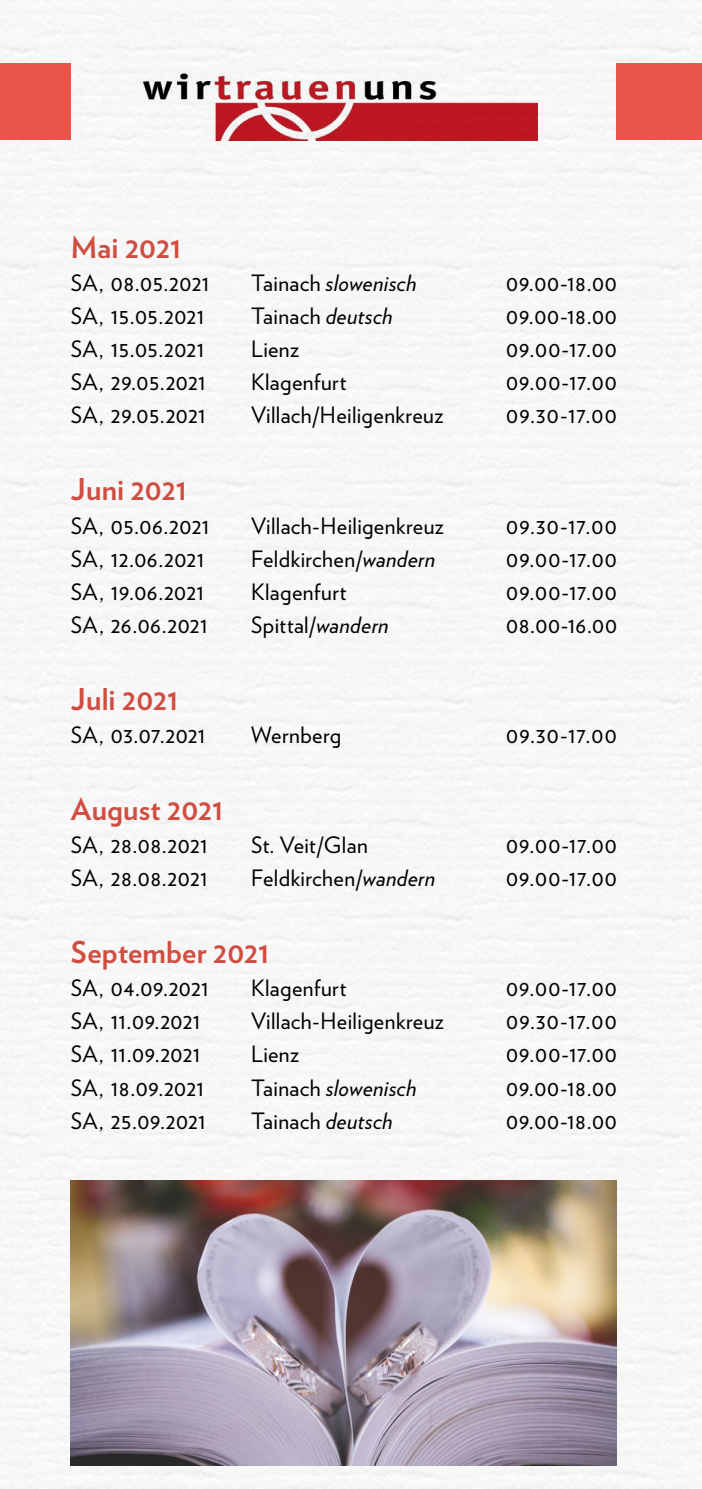
<style>
.page{position:relative;width:702px;height:1489px;background:#fff}
.page>*{position:absolute;margin:0;border:0;box-sizing:border-box;transform-origin:0 0}
.t1{font:700 30px "Verlag";letter-spacing:.005em;color:#d04d41}
.t2{font:22.5px "Verlag";letter-spacing:.02em;color:#000}
.t3{font:italic 22.5px "Verlag";letter-spacing:.01em;color:#000}
.s1{font-style:normal}
.s2{font-style:italic}
</style>
<div class="page">
<img style="left:1px;top:0;width:701px;height:1488px">
<div style="left:617px;top:64px;width:85px;height:76px;background:#ea5549"></div>
<div style="left:1px;top:64px;width:70px;height:76px;background:#ea5549"></div>
<div style="left:71px;top:64px;width:546px;height:76px;background:#f7f7f7"></div>
<img style="left:131px;top:69px;width:406px;height:71px">
<img style="left:71px;top:1180px;width:546px;height:285px">
<h1 class="t1" style="left:71px;top:223px;width:112px">Mai 2021</h1>
<p class="t2" style="left:71px;top:266px;width:140px">SA, 08.05.2021</p>
<p class="t3" style="left:251px;top:266px;width:167px"><span class="s1">Tainach</span> slowenisch</p>
<p class="t2" style="left:506px;top:266px;width:112px">09.00-18.00</p>
<p class="t2" style="left:71px;top:299px;width:135px">SA, 15.05.2021</p>
<p class="t2" style="left:251px;top:299px;width:143px">Tainach <span class="s2">deutsch</span></p>
<p class="t2" style="left:506px;top:299px;width:112px">09.00-18.00</p>
<p class="t2" style="left:71px;top:332px;width:135px">SA, 15.05.2021</p>
<p class="t2" style="left:251px;top:332px;width:50px">Lienz</p>
<p class="t2" style="left:506px;top:332px;width:112px">09.00-17.00</p>
<p class="t2" style="left:71px;top:365px;width:136px">SA, 29.05.2021</p>
<p class="t2" style="left:251px;top:365px;width:97px">Klagenfurt</p>
<p class="t2" style="left:506px;top:365px;width:112px">09.00-17.00</p>
<p class="t2" style="left:71px;top:398px;width:136px">SA, 29.05.2021</p>
<p class="t2" style="left:251px;top:398px;width:194px">Villach/Heiligenkreuz</p>
<p class="t2" style="left:506px;top:398px;width:112px">09.30-17.00</p>
<h1 class="t1" style="left:71px;top:466px;width:118px">Juni 2021</h1>
<p class="t2" style="left:71px;top:508px;width:140px">SA, 05.06.2021</p>
<p class="t2" style="left:251px;top:508px;width:194px">Villach-Heiligenkreuz</p>
<p class="t2" style="left:506px;top:508px;width:112px">09.30-17.00</p>
<p class="t2" style="left:71px;top:541px;width:135px">SA, 12.06.2021</p>
<p class="t2" style="left:251px;top:541px;width:185px">Feldkirchen/<span class="s2">wandern</span></p>
<p class="t2" style="left:506px;top:541px;width:112px">09.00-17.00</p>
<p class="t2" style="left:71px;top:574px;width:135px">SA, 19.06.2021</p>
<p class="t2" style="left:251px;top:574px;width:97px">Klagenfurt</p>
<p class="t2" style="left:506px;top:574px;width:112px">09.00-17.00</p>
<p class="t2" style="left:71px;top:607px;width:138px">SA, 26.06.2021</p>
<p class="t2" style="left:251px;top:607px;width:139px">Spittal/<span class="s2">wandern</span></p>
<p class="t2" style="left:506px;top:607px;width:112px">08.00-16.00</p>
<h1 class="t1" style="left:71px;top:675px;width:109px">Juli 2021</h1>
<p class="t2" style="left:71px;top:718px;width:136px">SA, 03.07.2021</p>
<p class="t2" style="left:251px;top:718px;width:92px">Wernberg</p>
<p class="t2" style="left:506px;top:718px;width:112px">09.30-17.00</p>
<h1 class="t1" style="left:71px;top:785px;width:154px">August 2021</h1>
<p class="t2" style="left:71px;top:828px;width:138px">SA, 28.08.2021</p>
<p class="t2" style="left:251px;top:828px;width:118px">St. Veit/Glan</p>
<p class="t2" style="left:506px;top:828px;width:112px">09.00-17.00</p>
<p class="t2" style="left:71px;top:861px;width:138px">SA, 28.08.2021</p>
<p class="t2" style="left:251px;top:861px;width:185px">Feldkirchen/<span class="s2">wandern</span></p>
<p class="t2" style="left:506px;top:861px;width:112px">09.00-17.00</p>
<h1 class="t1" style="left:71px;top:928px;width:200px">September 2021</h1>
<p class="t2" style="left:71px;top:971px;width:139px">SA, 04.09.2021</p>
<p class="t2" style="left:251px;top:971px;width:97px">Klagenfurt</p>
<p class="t2" style="left:506px;top:971px;width:112px">09.00-17.00</p>
<p class="t2" style="left:71px;top:1004px;width:131px">SA, 11.09.2021</p>
<p class="t2" style="left:251px;top:1004px;width:194px">Villach-Heiligenkreuz</p>
<p class="t2" style="left:506px;top:1004px;width:112px">09.30-17.00</p>
<p class="t2" style="left:71px;top:1037px;width:131px">SA, 11.09.2021</p>
<p class="t2" style="left:251px;top:1037px;width:50px">Lienz</p>
<p class="t2" style="left:506px;top:1037px;width:112px">09.00-17.00</p>
<p class="t2" style="left:71px;top:1070px;width:135px">SA, 18.09.2021</p>
<p class="t3" style="left:251px;top:1070px;width:167px"><span class="s1">Tainach</span> slowenisch</p>
<p class="t2" style="left:506px;top:1070px;width:112px">09.00-18.00</p>
<p class="t2" style="left:71px;top:1103px;width:136px">SA, 25.09.2021</p>
<p class="t2" style="left:251px;top:1103px;width:143px">Tainach <span class="s2">deutsch</span></p>
<p class="t2" style="left:506px;top:1103px;width:112px">09.00-18.00</p>
</div>
